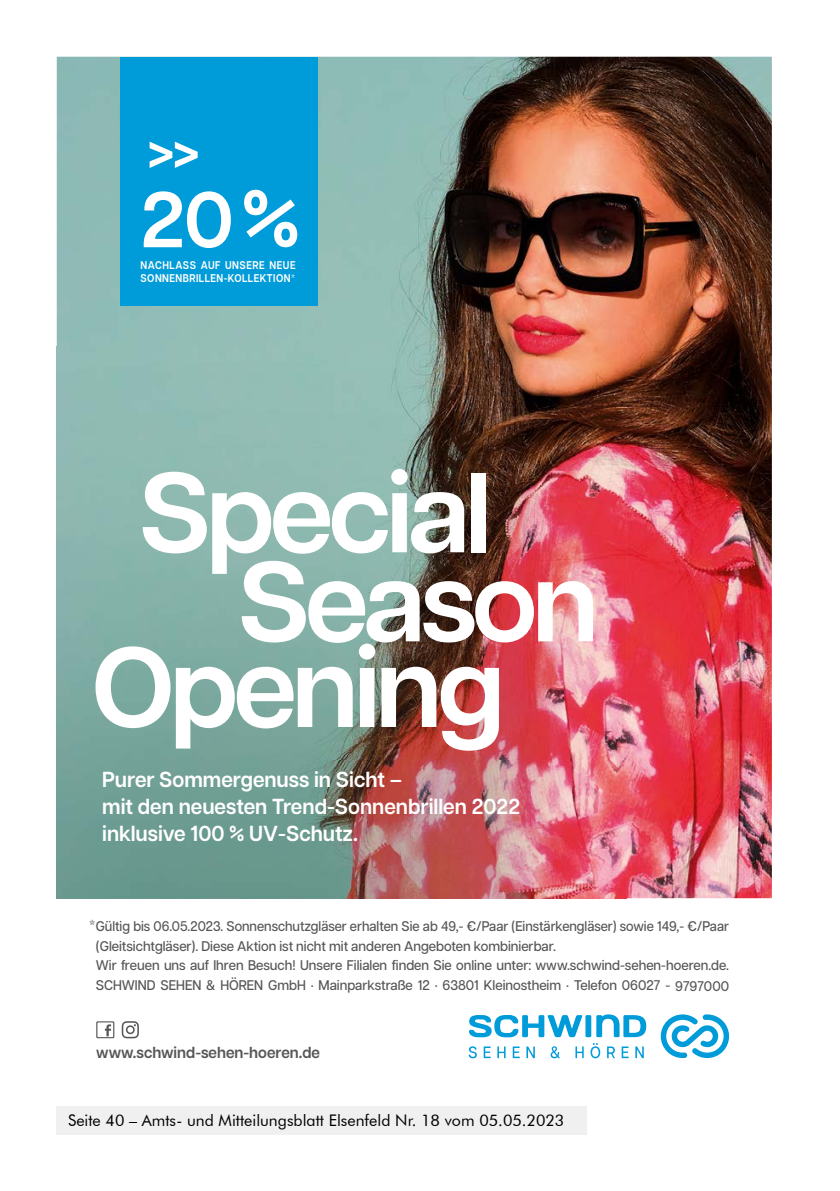
<style>
.page{position:relative;width:840px;height:1191px;background:#fff}
.page>*{position:absolute;margin:0;border:0;box-sizing:border-box;transform-origin:0 0}
.t1{font:600 78.8px "Articulat CF";color:#fff}
.t2{font:600 21.8px/27.2px "Articulat CF";color:#fff;scale:.95 1}
.t3{font:16px "Futura BT";color:#000}
.t4{font:600 16px "Articulat CF";color:#565655;scale:.95 1}
.t5{font:500 14px/19.8px "Articulat CF";color:#565655;scale:.93 1}
.t6{font:600 11.2px/13.4px "Articulat CF";letter-spacing:.055em;color:#fff;scale:.88 1}
.s1{font-size:16px}
</style>
<div class="page">
<img style="left:57px;top:57px;width:714px;height:841px">
<img style="left:57px;top:347px;width:569px;height:551px">
<svg style="left:469px;top:1014px;width:177px;height:23px"></svg>
<svg style="left:660px;top:1014px;width:68px;height:44px"></svg>
<svg style="left:468px;top:1046px;width:8px;height:12px"></svg>
<svg style="left:483px;top:1046px;width:7px;height:12px"></svg>
<svg style="left:497px;top:1046px;width:8px;height:12px"></svg>
<svg style="left:512px;top:1046px;width:7px;height:12px"></svg>
<svg style="left:526px;top:1046px;width:8px;height:12px"></svg>
<svg style="left:550px;top:1046px;width:9px;height:12px"></svg>
<svg style="left:575px;top:1046px;width:8px;height:12px"></svg>
<svg style="left:590px;top:1043px;width:10px;height:15px"></svg>
<svg style="left:607px;top:1046px;width:7px;height:12px"></svg>
<svg style="left:621px;top:1046px;width:7px;height:12px"></svg>
<svg style="left:635px;top:1046px;width:8px;height:12px"></svg>
<svg style="left:96px;top:1021px;width:18px;height:17px"></svg>
<svg style="left:122px;top:1021px;width:17px;height:17px"></svg>
<img style="left:95px;top:469px;width:497px;height:281px">
<div style="left:120px;top:57px;width:197px;height:249px;background:#009bd9"></div>
<svg style="left:149px;top:142px;width:48px;height:26px"></svg>
<svg style="left:244px;top:190px;width:53px;height:57px"></svg>
<div style="left:57px;top:1106px;width:529px;height:28px;background:#f0f0f0"></div>
<h1 class="t1" style="left:140px;top:174px;width:95px">20</h1>
<p class="t6" style="left:140px;top:258px;width:178px">NACHLASS AUF UNSERE NEUE<br>SONNENBRILLEN-KOLLEKTION*</p>
<h2 class="t2" style="left:102px;top:766px;width:441px">Purer Sommergenuss in Sicht –<br>mit den neuesten Trend-Sonnenbrillen 2022 inklusive 100 % UV-Schutz.</h2>
<p class="t5" style="left:96px;top:916px;width:682px;text-indent:-7px"><span class="s1">*</span>Gültig bis 06.05.2023. Sonnenschutzgläser erhalten Sie ab 49,- €/Paar (Einstärkengläser) sowie 149,- €/Paar (Gleitsichtgläser). Diese Aktion ist nicht mit anderen Angeboten kombinierbar.<br>Wir freuen uns auf Ihren Besuch! Unsere Filialen finden Sie online unter: www.schwind-sehen-hoeren.de.<br>SCHWIND SEHEN &amp; HÖREN GmbH · Mainparkstraße 12 · 63801 Kleinostheim · Telefon 06027 - 9797000</p>
<p class="t4" style="left:96px;top:1043px;width:237px">www.schwind-sehen-hoeren.de</p>
<p class="t3" style="left:68px;top:1110px;width:497px">Seite 40 – Amts- und Mitteilungsblatt Elsenfeld Nr. 18 vom 05.05.2023</p>
</div>
